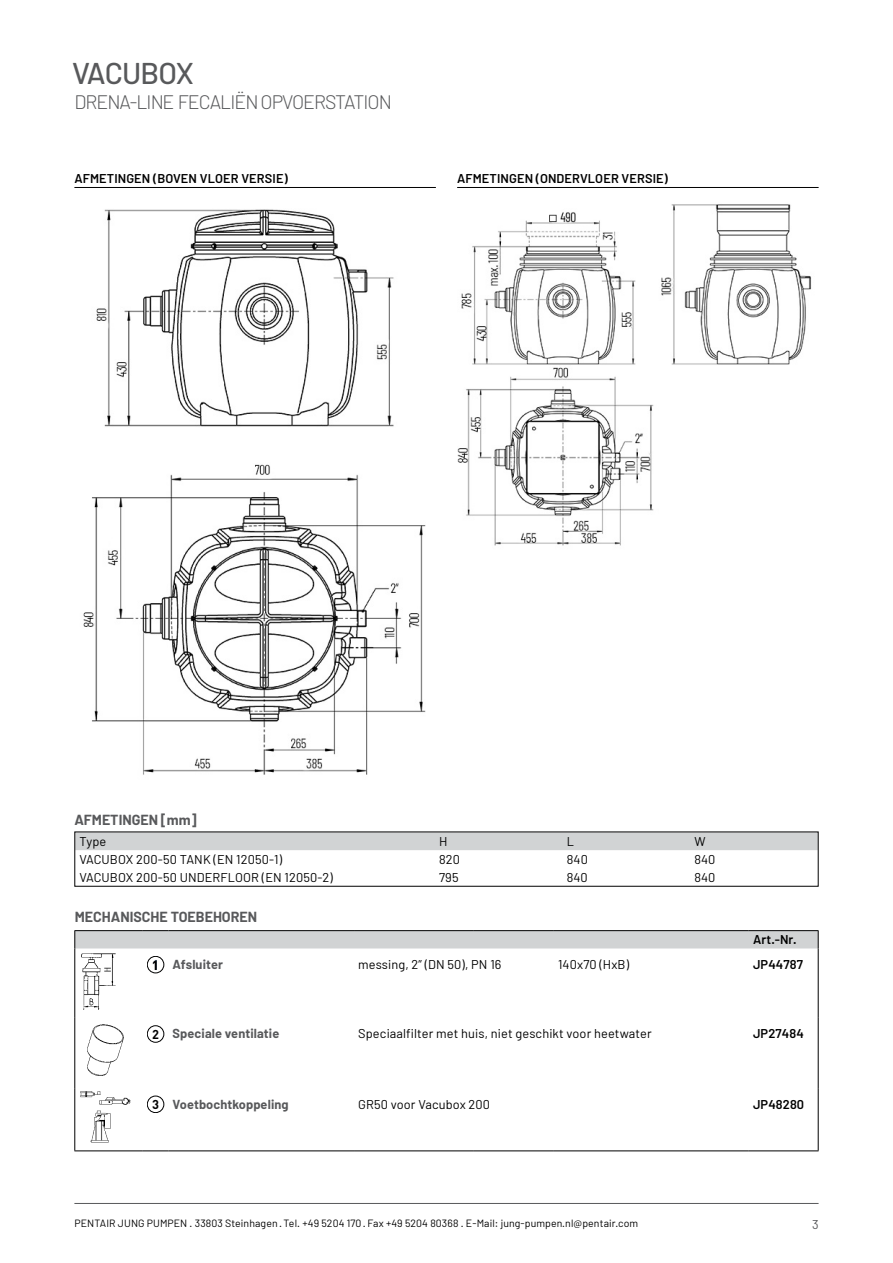
<style>
.page{position:relative;width:893px;height:1263px;background:#fff}
.page>*{position:absolute;margin:0;border:0;box-sizing:border-box;transform-origin:0 0}
.t1{font:500 30px "Barlow";letter-spacing:-.035em;color:#58595b}
.t2{font:300 19.5px "Barlow";letter-spacing:-.05em;color:#58595b}
.t3{font:700 14.25px "Barlow";color:#58595b}
.t4{font:12.75px "Barlow";letter-spacing:.01em;color:#000}
.t5{font:600 12.75px "Barlow";letter-spacing:.01em;color:#000}
.t6{font:700 12.75px "Barlow";letter-spacing:.01em;color:#58595b}
.t7{font:12.75px "Barlow";color:#58595b}
.t8{font:10.5px "Barlow";letter-spacing:.01em;color:#000}
.s1{font-family:"DIN Pro";color:#000}
</style>
<div class="page">
<hr style="left:74px;top:1203px;width:745px;height:1px;background:#58595b">
<svg style="left:74px;top:930px;width:745px;height:18px;background:#cdcfd0"></svg>
<hr style="left:168px;top:930px;width:186px;height:1px;background:#000">
<hr style="left:354px;top:930px;width:119px;height:1px;background:#000">
<hr style="left:473px;top:930px;width:81px;height:1px;background:#000">
<hr style="left:554px;top:930px;width:195px;height:1px;background:#000">
<hr style="left:749px;top:930px;width:70px;height:1px;background:#000">
<hr style="left:74px;top:948px;width:1px;height:70px;background:#000">
<hr style="left:818px;top:948px;width:1px;height:70px;background:#000">
<hr style="left:74px;top:1018px;width:1px;height:70px;background:#000">
<hr style="left:818px;top:1018px;width:1px;height:70px;background:#000">
<hr style="left:74px;top:1088px;width:1px;height:62px;background:#000">
<hr style="left:818px;top:1088px;width:1px;height:62px;background:#000">
<hr style="left:74px;top:1150px;width:69px;height:1px;background:#000">
<svg style="left:143px;top:1150px;width:25px;height:1px"></svg>
<hr style="left:168px;top:1150px;width:186px;height:1px;background:#000">
<hr style="left:354px;top:1150px;width:119px;height:1px;background:#000">
<hr style="left:473px;top:1150px;width:81px;height:1px;background:#000">
<hr style="left:554px;top:1150px;width:195px;height:1px;background:#000">
<hr style="left:749px;top:1150px;width:70px;height:1px;background:#000">
<img style="left:81px;top:953px;width:35px;height:57px">
<div style="left:147px;top:956px;width:17px;height:17px;border:1px solid #000;border-radius:50%"></div>
<svg style="left:153px;top:960px;width:4px;height:10px"></svg>
<img style="left:87px;top:1024px;width:37px;height:52px">
<div style="left:147px;top:1025px;width:17px;height:17px;border:1px solid #000;border-radius:50%"></div>
<img style="left:80px;top:1091px;width:50px;height:52px">
<div style="left:147px;top:1096px;width:17px;height:17px;border:1px solid #000;border-radius:50%"></div>
<div style="left:76px;top:833px;width:741px;height:17px;background:#d1d3d4"></div>
<hr style="left:74px;top:187px;width:362px;height:1px;background:#000">
<img style="left:83px;top:209px;width:343px;height:566px">
<hr style="left:457px;top:187px;width:362px;height:1px;background:#000">
<img style="left:457px;top:204px;width:355px;height:342px">
<h1 class="t1" style="left:72px;top:55px;width:123px">VACUBOX</h1>
<h2 class="t2" style="left:74px;top:90px;width:319px">DRENA-LINE FECALIËN OPVOERSTATION</h2>
<p class="t5" style="left:74px;top:170px;width:215px">AFMETINGEN (BOVEN VLOER VERSIE)</p>
<p class="t5" style="left:457px;top:170px;width:212px">AFMETINGEN (ONDERVLOER VERSIE)</p>
<p class="t3" style="left:74px;top:810px;width:124px">AFMETINGEN [mm]</p>
<p class="t4" style="left:79px;top:833px;width:28px">Type</p>
<p class="t4" style="left:439px;top:833px;width:10px">H</p>
<p class="t4" style="left:567px;top:833px;width:9px">L</p>
<p class="t4" style="left:694px;top:833px;width:13px">W</p>
<p class="t4" style="left:79px;top:851px;width:204px">VACUBOX 200-50 TANK (EN 12050-1)</p>
<p class="t4" style="left:439px;top:851px;width:22px">820</p>
<p class="t4" style="left:567px;top:851px;width:23px">840</p>
<p class="t4" style="left:694px;top:851px;width:23px">840</p>
<p class="t4" style="left:79px;top:869px;width:255px">VACUBOX 200-50 UNDERFLOOR (EN 12050-2)</p>
<p class="t4" style="left:439px;top:869px;width:21px">795</p>
<p class="t4" style="left:567px;top:869px;width:23px">840</p>
<p class="t4" style="left:694px;top:869px;width:23px">840</p>
<p class="t3" style="left:75px;top:908px;width:184px">MECHANISCHE TOEBEHOREN</p>
<p class="t5" style="left:753px;top:932px;width:45px">Art.-Nr.</p>
<p class="t6" style="left:152px;top:956px;width:73px"><span class="s1">1</span> Afsluiter</p>
<p class="t4" style="left:358px;top:956px;width:145px">messing, 2” (DN 50), PN 16</p>
<p class="t4" style="left:558px;top:956px;width:72px">140x70 (HxB)</p>
<p class="t5" style="left:753px;top:956px;width:52px">JP44787</p>
<p class="t6" style="left:152px;top:1026px;width:129px"><span class="s1">2</span> Speciale ventilatie</p>
<p class="t4" style="left:358px;top:1026px;width:295px">Speciaalfilter met huis, niet geschikt voor heetwater</p>
<p class="t5" style="left:753px;top:1026px;width:52px">JP27484</p>
<p class="t6" style="left:152px;top:1096px;width:138px"><span class="s1">3</span> Voetbochtkoppeling</p>
<p class="t4" style="left:358px;top:1096px;width:133px">GR50 voor Vacubox 200</p>
<p class="t5" style="left:753px;top:1096px;width:53px">JP48280</p>
<p class="t8" style="left:74px;top:1216px;width:565px">PENTAIR JUNG PUMPEN . 33803 Steinhagen · Tel. +49 5204 170 · Fax +49 5204 80368 . E-Mail: jung-pumpen.nl@pentair.com</p>
<p class="t7" style="left:812px;top:1216px;width:8px">3</p>
</div>
